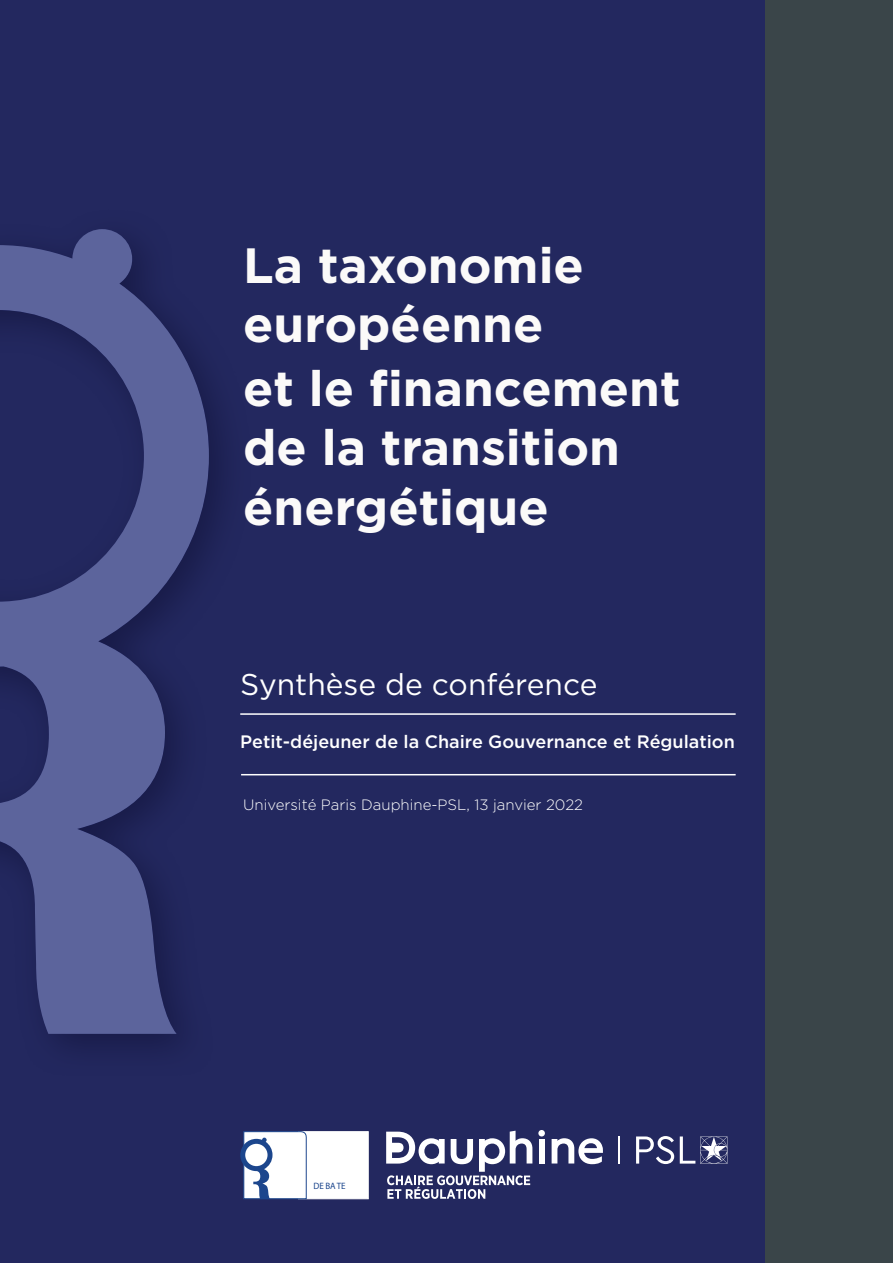
<style>
.page{position:relative;width:893px;height:1263px;background:#fff}
.page>*{position:absolute;margin:0;border:0;box-sizing:border-box;transform-origin:0 0}
.t1{font:700 49.5px/59.4px "Gotham";color:#fbfaf9}
.t2{font:30px "Gotham";color:#fff}
.t3{font:500 18px "Gotham";color:#fff}
.t4{font:300 15px "Gotham";color:#fff}
.t5{font:9.3px "Myriad Pro";color:#1c468d}
</style>
<div class="page">
<div style="left:0;top:0;width:863px;height:1263px;background:#23285f"></div>
<svg style="left:0;top:229px;width:209px;height:805px"></svg>
<div style="left:765px;top:0;width:128px;height:1263px;background:#3a4549"></div>
<div style="left:298px;top:1131px;width:70px;height:68px;background:#fff;border:1px solid #fff"></div>
<div style="left:538px;top:1130px;width:7px;height:6px;background:#fff;border-radius:50%"></div>
<svg style="left:636px;top:1136px;width:38px;height:28px"></svg>
<svg style="left:619px;top:1136px;width:1px;height:27px"></svg>
<div style="left:539px;top:1139px;width:6px;height:24px;background:#fff"></div>
<svg style="left:552px;top:1138px;width:51px;height:26px"></svg>
<svg style="left:680px;top:1136px;width:47px;height:28px"></svg>
<svg style="left:386px;top:1131px;width:146px;height:68px"></svg>
<svg style="left:240px;top:1131px;width:67px;height:68px;background:#c7d0e1"></svg>
<hr style="left:240px;top:713px;width:496px;height:2px;background:#fff">
<hr style="left:241px;top:774px;width:495px;height:1px;background:#fff">
<p class="t1" style="left:243px;top:234px;width:342px">La taxonomie européenne</p>
<p class="t1" style="left:243px;top:357px;width:439px">et le financement de la transition énergétique</p>
<p class="t2" style="left:240px;top:668px;width:359px">Synthèse de conférence</p>
<p class="t3" style="left:240px;top:731px;width:496px">Petit-déjeuner de la Chaire Gouvernance et Régulation</p>
<p class="t4" style="left:243px;top:796px;width:341px">Université Paris Dauphine-PSL, 13 janvier 2022</p>
<p class="t5" style="left:313px;top:1180px;width:34px">DE BATE</p>
</div>
